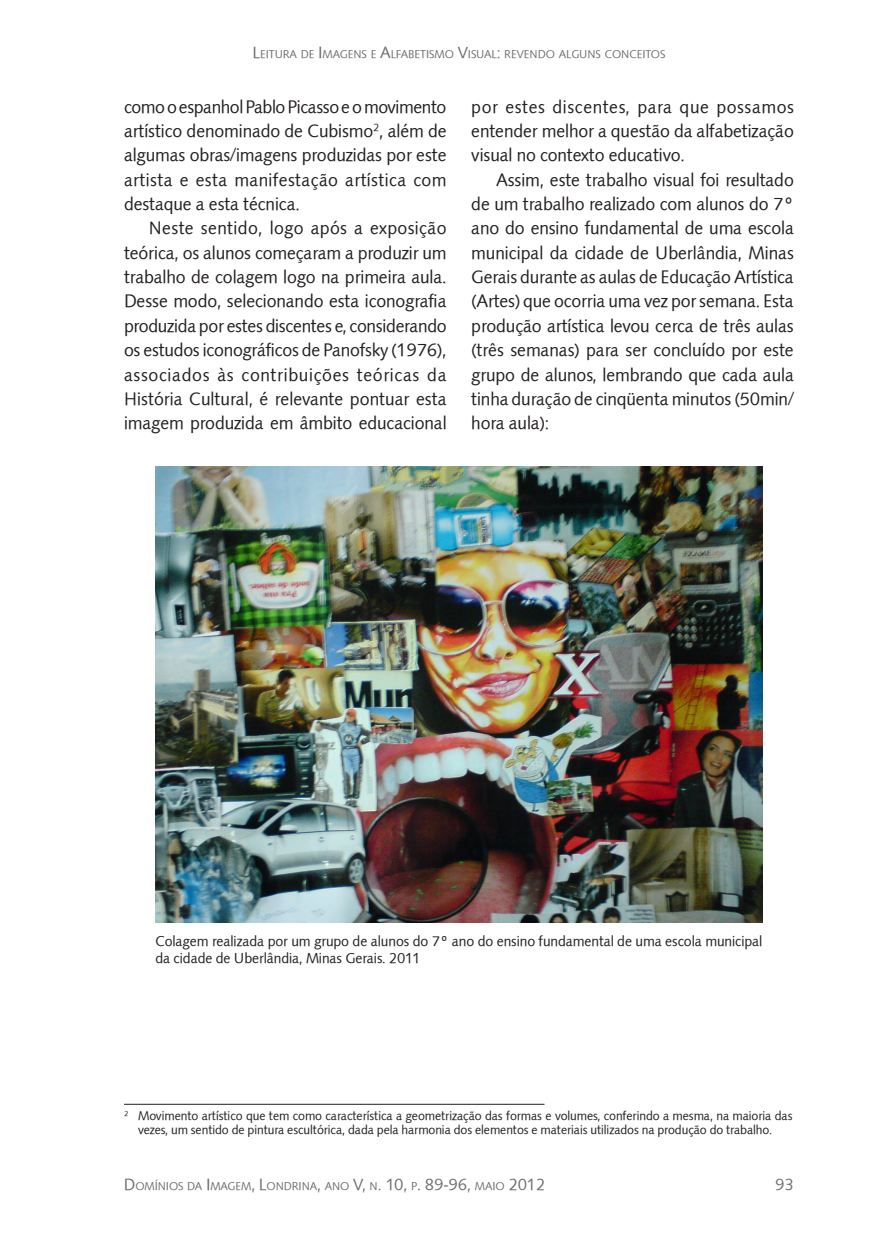
<style>
.page{position:relative;width:893px;height:1241px;background:#fff}
.page>*{position:absolute;margin:0;border:0;box-sizing:border-box;transform-origin:0 0}
.corpo{font:17.5px/24.3px "Symphony";color:#231f20;text-align:justify}
.t1{font:15.75px "Symphony";color:#6c6d70}
.legenda{font:14px/16.8px "Symphony";color:#231f20}
.nota{font:12.25px/14.7px "Symphony";color:#231f20;text-align:center}
.t2{font:11.03px "Symphony";color:#6c6d70}
.s1{font-size:15.75px}
</style>
<div class="page">
<img style="left:155px;top:466px;width:607px;height:455px">
<hr style="left:124px;top:1103px;width:420px;height:1px;background:#231f20">
<p class="t2" style="left:252px;top:47px;width:414px"><span class="s1">L</span>EITURA DE <span class="s1">I</span> MAGENS E <span class="s1">A</span>LFABETISMO <span class="s1">V</span>ISUAL<span class="s1">:</span> REVENDO ALGUNS CONCEITOS</p>
<p class="corpo" style="left:124px;top:94px;width:324px">como o espanhol Pablo Picasso e o movimento artístico denominado de Cubismo<sup>2</sup>, além de algumas obras/imagens produzidas por este artista e esta manifestação artística com destaque a esta técnica.</p>
<p class="corpo" style="left:124px;top:216px;width:324px;text-indent:25px">Neste sentido, logo após a exposição teórica, os alunos começaram a produzir um trabalho de colagem logo na primeira aula.<br>Desse modo, selecionando esta iconografia produzida por estes discentes e, considerando os estudos iconográficos de Panofsky (1976), associados às contribuições teóricas da História Cultural, é relevante pontuar esta imagem produzida em âmbito educacional</p>
<p class="corpo" style="left:471px;top:94px;width:324px">por estes discentes, para que possamos entender melhor a questão da alfabetização visual no contexto educativo.</p>
<p class="corpo" style="left:471px;top:167px;width:324px;text-indent:25px">Assim, este trabalho visual foi resultado de um trabalho realizado com alunos do 7º ano do ensino fundamental de uma escola municipal da cidade de Uberlândia, Minas Gerais durante as aulas de Educação Artística (Artes) que ocorria uma vez por semana. Esta produção artística levou cerca de três aulas (três semanas) para ser concluído por este grupo de alunos, lembrando que cada aula tinha duração de cinqüenta minutos (50min/ hora aula):</p>
<p class="legenda" style="left:155px;top:932px;width:608px">Colagem realizada por um grupo de alunos do 7º ano do ensino fundamental de uma escola municipal da cidade de Uberlândia, Minas Gerais. 2011</p>
<p class="nota" style="left:124px;top:1107px;width:670px"><sup>2</sup> Movimento artístico que tem como característica a geometrização das formas e volumes, conferindo a mesma, na maioria das vezes, um sentido de pintura escultórica, dada pela harmonia dos elementos e materiais utilizados na produção do trabalho.</p>
<p class="t2" style="left:124px;top:1178px;width:423px"><span class="s1">D</span>OMÍNIOS DA <span class="s1">I</span> MAGEM<span class="s1">, L</span>ONDRINA<span class="s1">,</span> ANO <span class="s1">V,</span> N<span class="s1">. 10,</span> P<span class="s1">. 89-96,</span> MAIO <span class="s1">2012</span></p>
<p class="t1" style="left:775px;top:1173px;width:20px">93</p>
</div>
